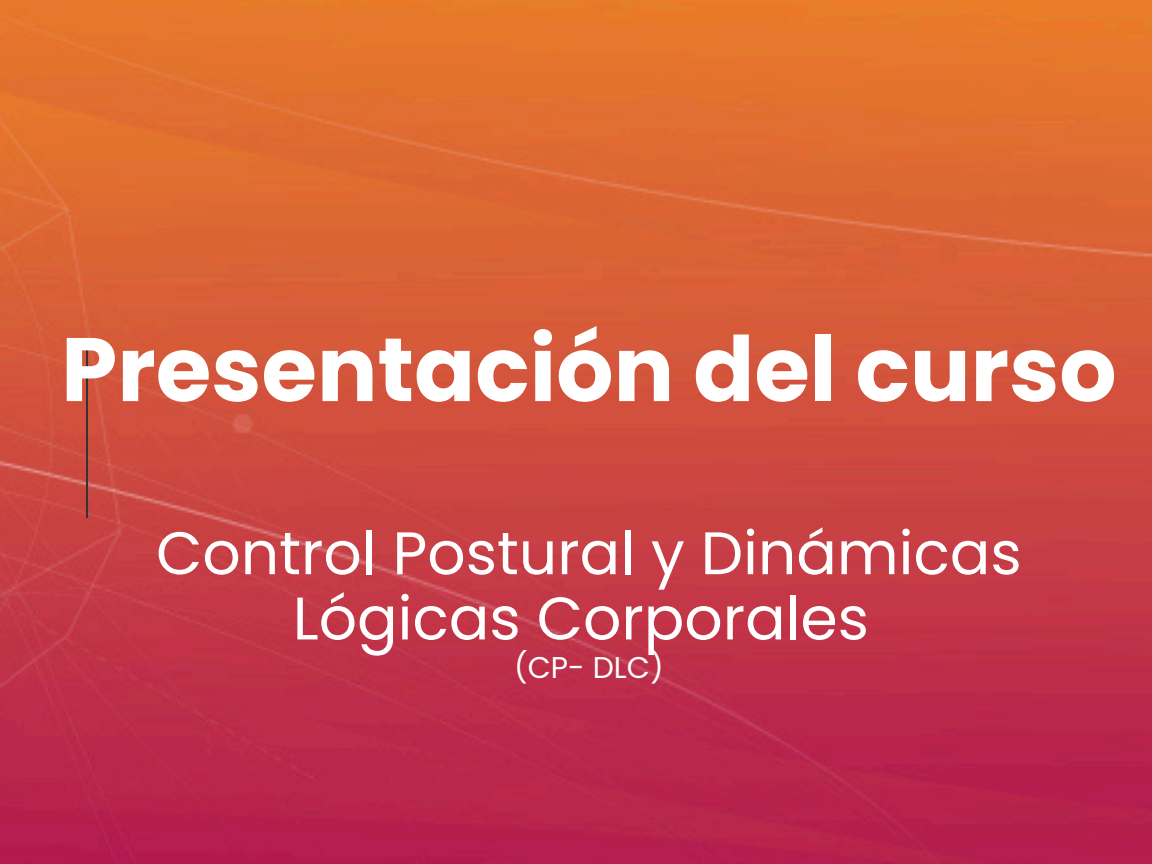
<style>
.page{position:relative;width:1152px;height:864px;background:#fff}
.page>*{position:absolute;margin:0;border:0;box-sizing:border-box;transform-origin:0 0}
.t1{font:700 90px "Poppins";color:#fff}
.t2{font:60px/65.2px "Poppins";color:#fff;text-align:center}
.t3{font:30px "Poppins";color:#fff}
</style>
<div class="page">
<img style="left:0;top:0;width:1152px;height:864px">
<hr style="left:86px;top:346px;width:1px;height:172px;background:#343434">
<p class="t1" style="left:61px;top:307px;width:1057px">Presentación del curso</p>
<h1 class="t2" style="left:156px;top:521px;width:867px">Control Postural y Dinámicas<br>Lógicas Corporales</h1>
<p class="t3" style="left:514px;top:646px;width:151px">(CP- DLC)</p>
</div>
